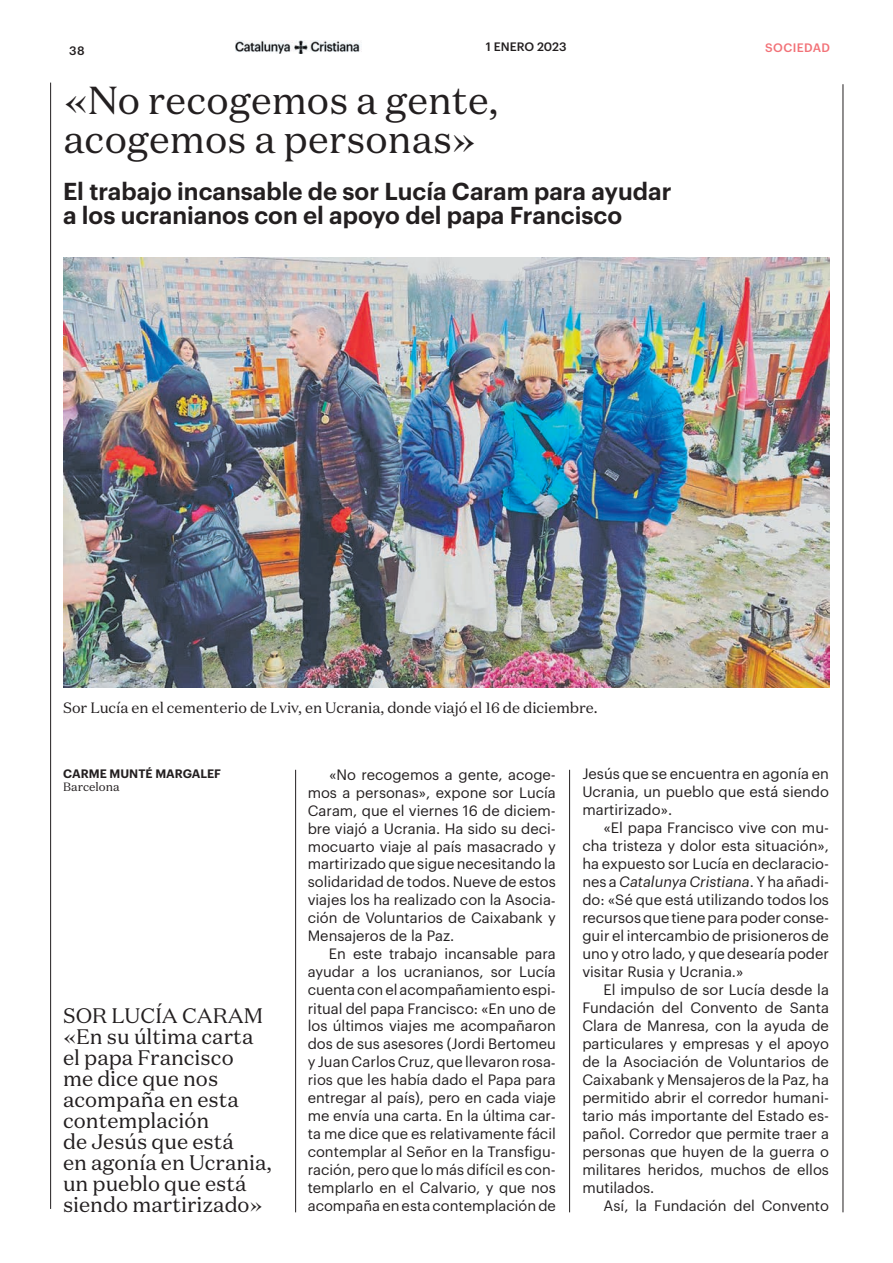
<style>
.page{position:relative;width:893px;height:1263px;background:#fff}
.page>*{position:absolute;margin:0;border:0;box-sizing:border-box;transform-origin:0 0}
.t1{font:39px/39px "Domaine Text";color:#231f20}
.t2{font:600 24px/24px "Graphik";color:#231f20}
.t3{font:21px/21px "Domaine Text";color:#231f20}
.t4{font:15px "Domaine Text";color:#231f20}
.t5{font:14.7px/18px "Graphik";color:#231f20;text-align:justify}
.t6{font:600 12px "Graphik";color:#231f20}
.t7{font:500 12px "Graphik";color:#231f20}
.t8{font:12px "Domaine Text";color:#231f20}
.t9{font:500 12px "Graphik";letter-spacing:.035em;color:#f27278}
.s1{font-style:italic}
</style>
<div class="page">
<img style="left:235px;top:40px;width:127px;height:14px">
<hr style="left:50px;top:83px;width:1px;height:1126px;background:#231f20">
<hr style="left:843px;top:84px;width:1px;height:1128px;background:#231f20">
<hr style="left:295px;top:770px;width:1px;height:442px;background:#231f20">
<hr style="left:569px;top:770px;width:1px;height:442px;background:#231f20">
<img style="left:63px;top:258px;width:766px;height:430px">
<p class="t7" style="left:69px;top:41px;width:17px">38</p>
<p class="t7" style="left:486px;top:38px;width:82px">1 ENERO 2023</p>
<p class="t9" style="left:765px;top:39px;width:66px">SOCIEDAD</p>
<h1 class="t1" style="left:63px;top:80px;width:436px">«No recogemos a gente, acogemos a personas»</h1>
<h2 class="t2" style="left:63px;top:178px;width:610px">El trabajo incansable de sor Lucía Caram para ayudar a los ucranianos con el apoyo del papa Francisco</h2>
<p class="t4" style="left:63px;top:698px;width:536px">Sor Lucía en el cementerio de Lviv, en Ucrania, donde viajó el 16 de diciembre.</p>
<p class="t6" style="left:63px;top:764px;width:159px">CARME MUNTÉ MARGALEF</p>
<p class="t8" style="left:63px;top:779px;width:58px">Barcelona</p>
<h3 class="t3" style="left:63px;top:1005px;width:210px">SOR LUCÍA CARAM «En su última carta el papa Francisco<br>me dice que nos acompaña en esta contemplación<br>de Jesús que está<br>en agonía en Ucrania, un pueblo que está siendo martirizado»</h3>
<p class="t5" style="left:308px;top:764px;width:250px;text-indent:21px">«No recogemos a gente, acoge&shy;mos a personas», expone sor Lucía Caram, que el viernes 16 de diciem&shy;bre viajó a Ucrania. Ha sido su deci&shy;mocuarto viaje al país masacrado y martirizado que sigue necesitando la solidaridad de todos. Nueve de estos viajes los ha realizado con la Asocia&shy;ción de Voluntarios de Caixabank y Mensajeros de la Paz.</p>
<p class="t5" style="left:308px;top:944px;width:250px;text-indent:21px">En este trabajo incansable para ayudar a los ucranianos, sor Lucía cuenta con el acompañamiento espi&shy;ritual del papa Francisco: «En uno de los últimos viajes me acompañaron dos de sus asesores (Jordi Bertomeu y Juan Carlos Cruz, que llevaron rosa&shy;rios que les había dado el Papa para entregar al país), pero en cada viaje me envía una carta. En la última car&shy;ta me dice que es relativamente fácil contemplar al Señor en la Transfigu&shy;ración, pero que lo más difícil es con&shy;templarlo en el Calvario, y que nos acompaña en esta contemplación de</p>
<p class="t5" style="left:582px;top:764px;width:248px">Jesús que se encuentra en agonía en Ucrania, un pueblo que está siendo martirizado».</p>
<p class="t5" style="left:582px;top:818px;width:248px;text-indent:21px">«El papa Francisco vive con mu&shy;cha tristeza y dolor esta situación», ha expuesto sor Lucía en declaracio&shy;nes a <span class="s1">Catalunya Cristiana</span>. Y ha añadi&shy;do: «Sé que está utilizando todos los recursos que tiene para poder conse&shy;guir el intercambio de prisioneros de uno y otro lado, y que desearía poder visitar Rusia y Ucrania.»</p>
<p class="t5" style="left:582px;top:980px;width:248px;text-indent:21px">El impulso de sor Lucía desde la Fundación del Convento de Santa Clara de Manresa, con la ayuda de particulares y empresas y el apoyo de la Asociación de Voluntarios de Caixabank y Mensajeros de la Paz, ha permitido abrir el corredor humani&shy;tario más importante del Estado es&shy;pañol. Corredor que permite traer a personas que huyen de la guerra o militares heridos, muchos de ellos mutilados.</p>
<p class="t5" style="left:604px;top:1196px;width:227px">Así, la Fundación del Convento</p>
</div>
